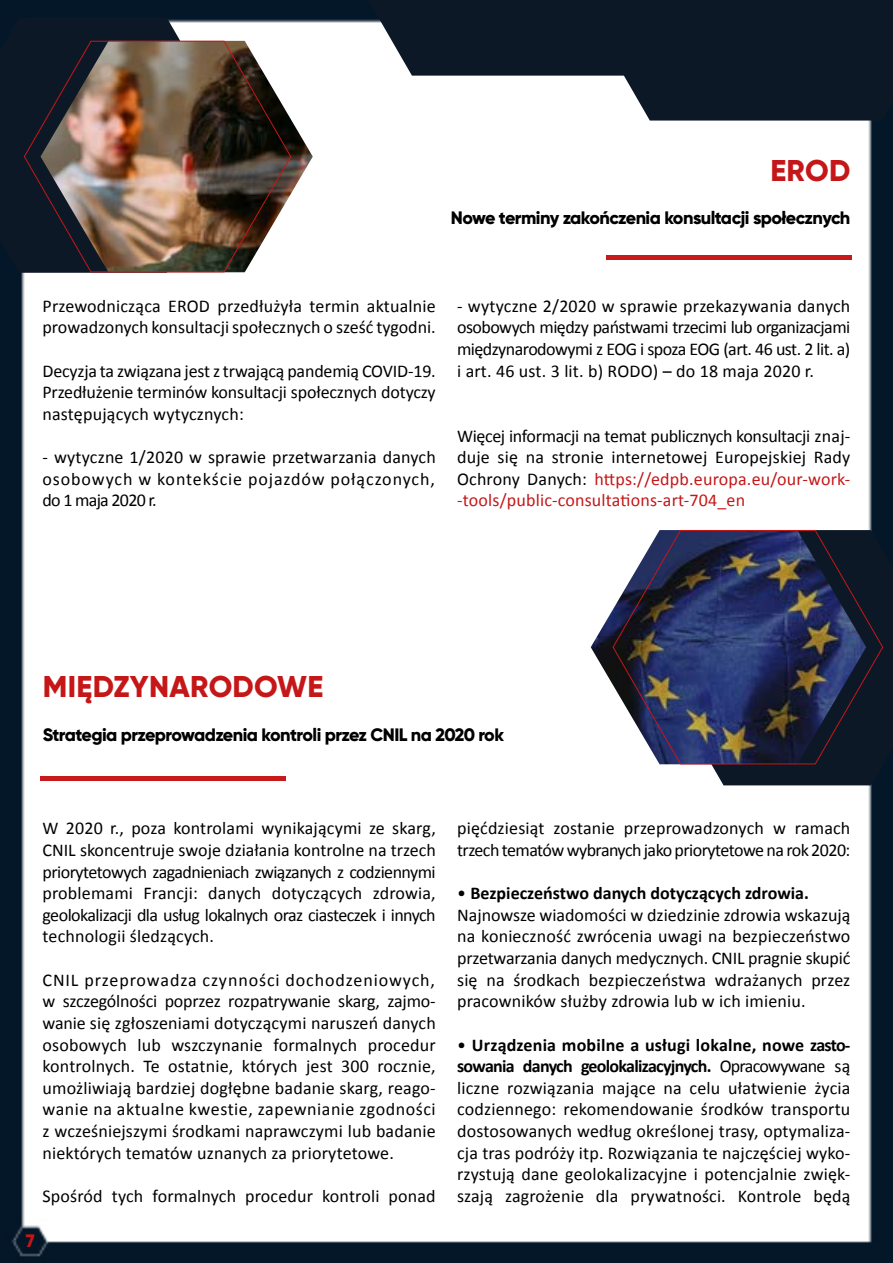
<style>
.page{position:relative;width:893px;height:1263px;background:#fff}
.page>*{position:absolute;margin:0;border:0;box-sizing:border-box;transform-origin:0 0}
.t1{font:800 30px "Gilroy";letter-spacing:.01em;color:#c51718}
.t2{font:18px/21.6px "Calibri";letter-spacing:.005em;color:#000;text-align:justify}
.t3{font:800 18px "Gilroy";letter-spacing:-.03em;color:#000}
.t4{font:18px/21.6px "Calibri";letter-spacing:-.025em;color:#000}
.t5{font:800 18px "Gilroy";color:#c51718}
.s1{color:#c51718}
.s2{font-weight:700}
</style>
<div class="page">
<img style="left:0;top:0;width:893px;height:1263px">
<svg style="left:0;top:17px;width:240px;height:256px;background:#27313f"></svg>
<img style="left:292px;top:41px;width:21px;height:231px">
<img style="left:23px;top:40px;width:269px;height:233px">
<svg style="left:368px;top:0;width:525px;height:121px"></svg>
<div style="left:606px;top:255px;width:245px;height:5px;background:#c61b1a"></div>
<div style="left:41px;top:776px;width:245px;height:5px;background:#c61b1a"></div>
<svg style="left:650px;top:530px;width:243px;height:255px;fill:#0d1827"></svg>
<img style="left:591px;top:530px;width:21px;height:234px">
<img style="left:612px;top:529px;width:271px;height:236px">
<h1 class="t1" style="left:770px;top:151px;width:81px">EROD</h1>
<p class="t3" style="left:451px;top:206px;width:401px">Nowe terminy zakończenia konsultacji społecznych</p>
<p class="t2" style="left:43px;top:294px;width:395px">Przewodnicząca EROD przedłużyła termin aktualnie prowadzonych konsultacji społecznych o sześć tygodni.</p>
<p class="t2" style="left:43px;top:359px;width:395px">Decyzja ta związana jest z trwającą pandemią COVID-19.<br>Przedłużenie terminów konsultacji społecznych dotyczy następujących wytycznych:</p>
<p class="t2" style="left:43px;top:445px;width:395px">- wytyczne 1/2020 w sprawie przetwarzania danych osobowych w kontekście pojazdów połączonych, do 1 maja 2020 r.</p>
<p class="t2" style="left:457px;top:294px;width:395px">- wytyczne 2/2020 w sprawie przekazywania danych osobowych między państwami trzecimi lub organizacjami międzynarodowymi z EOG i spoza EOG (art. 46 ust. 2 lit. a) i art. 46 ust. 3 lit. b) RODO) – do 18 maja 2020 r.</p>
<p class="t2" style="left:457px;top:424px;width:395px">Więcej informacji na temat publicznych konsultacji znaj&shy;duje się na stronie internetowej Europejskiej Rady Ochrony Danych: <span class="s1">https://edpb.europa.eu/our-work--tools/public-consultations-art-704_en</span></p>
<h1 class="t1" style="left:43px;top:668px;width:282px">MIĘDZYNARODOWE</h1>
<p class="t3" style="left:43px;top:723px;width:463px">Strategia przeprowadzenia kontroli przez CNIL na 2020 rok</p>
<p class="t2" style="left:43px;top:817px;width:395px">W 2020 r., poza kontrolami wynikającymi ze skarg, CNIL skoncentruje swoje działania kontrolne na trzech priorytetowych zagadnieniach związanych z codziennymi problemami Francji: danych dotyczących zdrowia, geolokalizacji dla usług lokalnych oraz ciasteczek i innych technologii śledzących.</p>
<p class="t2" style="left:43px;top:968px;width:395px">CNIL przeprowadza czynności dochodzeniowych, w szczególności poprzez rozpatrywanie skarg, zajmo&shy;wanie się zgłoszeniami dotyczącymi naruszeń danych osobowych lub wszczynanie formalnych procedur kontrolnych. Te ostatnie, których jest 300 rocznie, umożliwiają bardziej dogłębne badanie skarg, reago&shy;wanie na aktualne kwestie, zapewnianie zgodności z wcześniejszymi środkami naprawczymi lub badanie niektórych tematów uznanych za priorytetowe.</p>
<p class="t2" style="left:43px;top:1184px;width:395px">Spośród tych formalnych procedur kontroli ponad</p>
<p class="t5" style="left:26px;top:1229px;width:10px">7</p>
<p class="t4" style="left:457px;top:817px;width:395px">pięćdziesiąt zostanie przeprowadzonych w ramach trzech tematów wybranych jako priorytetowe na rok 2020:</p>
<p class="t2" style="left:457px;top:882px;width:395px;text-align:left">• <span class="s2">Bezpieczeństwo danych dotyczących zdrowia.<br></span>Najnowsze wiadomości w dziedzinie zdrowia wskazują na konieczność zwrócenia uwagi na bezpieczeństwo przetwarzania danych medycznych. CNIL pragnie skupić się na środkach bezpieczeństwa wdrażanych przez pracowników służby zdrowia lub w ich imieniu.</p>
<p class="t2" style="left:457px;top:1033px;width:395px">• <span class="s2">Urządzenia mobilne a usługi lokalne, nowe zasto&shy;sowania danych geolokalizacyjnych.</span> Opracowywane są liczne rozwiązania mające na celu ułatwienie życia codziennego: rekomendowanie środków transportu dostosowanych według określonej trasy, optymaliza&shy;cja tras podróży itp. Rozwiązania te najczęściej wyko&shy;rzystują dane geolokalizacyjne i potencjalnie zwięk&shy;szają zagrożenie dla prywatności. Kontrole będą</p>
</div>
